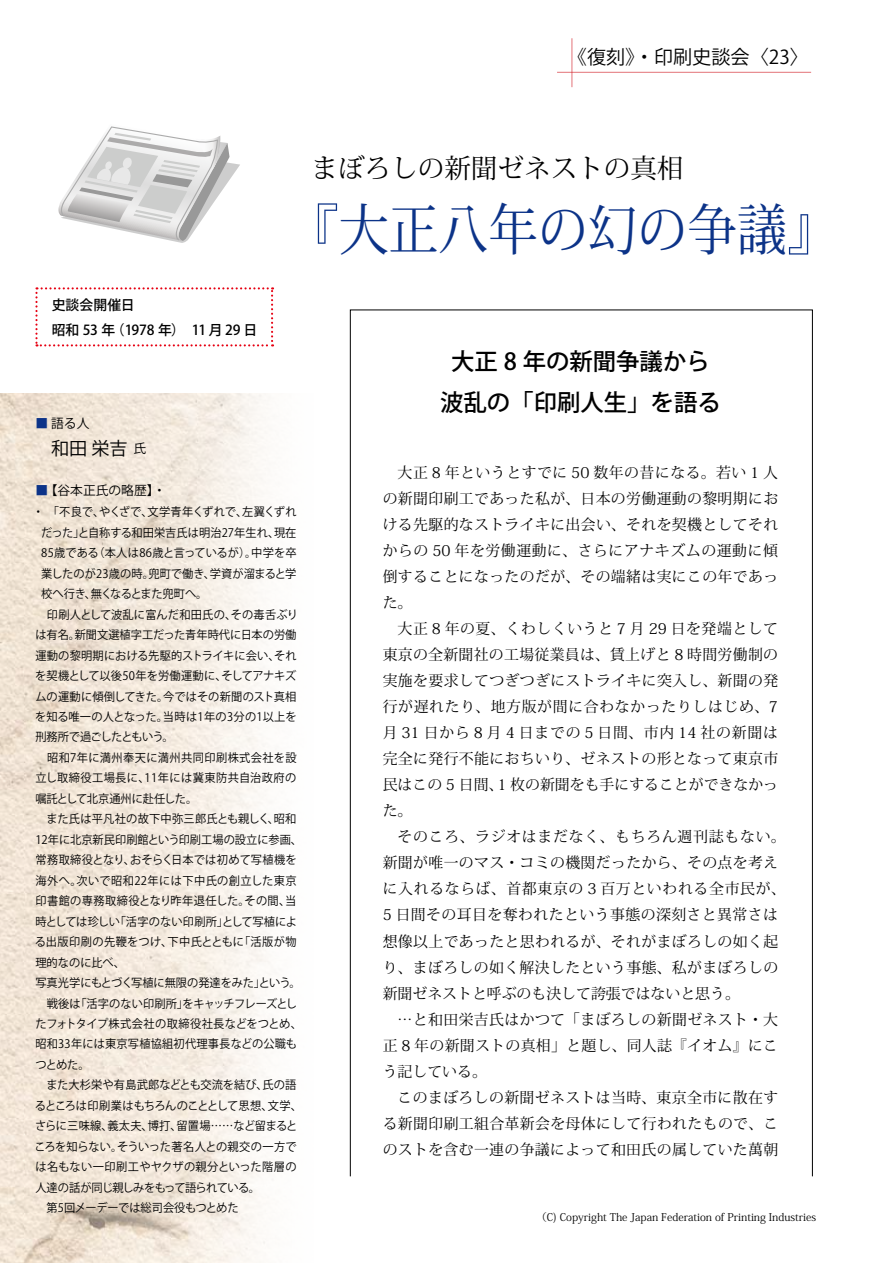
<style>
.page{position:relative;width:893px;height:1263px;background:#fff}
.page>*{position:absolute;margin:0;border:0;box-sizing:border-box;transform-origin:0 0}
.t1{font:55.35px "Koz Min Pro";color:#0c3388}
.t2{font:26.55px "Koz Min Pro";color:#000}
.t3{font:500 23.4px/41px "Koz Go Pro";color:#000;text-align:center}
.t4{font:19.2px "Koz Go Pro";color:#000}
.t5{font:18px "Koz Go Pro";color:#000}
.t6{font:14.85px/26.1px "Koz Min Pro";letter-spacing:.025em;color:#000;text-align:justify}
.t7{font:500 13.8px/24.2px "Koz Go Pro";letter-spacing:-.01em;color:#000}
.t8{font:12.75px "Koz Go Pro";color:#000}
.t9{font:11.7px/20.4px "Koz Go Pro";letter-spacing:.005em;color:#000;scale:.96 1}
.t10{font:11.7px/20.4px "Koz Go Pro";letter-spacing:.035em;color:#000;scale:.96 1}
.t11{font:11.7px "Koz Go Pro";letter-spacing:.025em;color:#000;scale:.96 1}
.t12{font:11.7px/20.4px "Koz Go Pro";letter-spacing:-.035em;color:#000;scale:.96 1}
.t13{font:11.7px "Koz Go Pro";letter-spacing:.04em;color:#000;scale:.96 1}
.t14{font:11.7px "Koz Go Pro";letter-spacing:-.05em;color:#000;scale:.96 1}
.t15{font:11.7px "Koz Go Pro";letter-spacing:-.02em;color:#000;scale:.96 1}
.t16{font:11.7px/20.4px "Koz Go Pro";letter-spacing:-.08em;color:#000;scale:.96 1}
.t17{font:11.7px "Koz Go Pro";letter-spacing:-.065em;color:#000;scale:.96 1}
.t18{font:11.7px "Koz Go Pro";letter-spacing:-.03em;color:#000;scale:.96 1}
.t19{font:11.7px "Koz Go Pro";letter-spacing:.005em;color:#000}
.t20{font:10.65px "Koz Min Pro";color:#000}
.s1{color:#0c3388}
</style>
<div class="page">
<hr style="left:572px;top:38px;width:1px;height:49px;background:#d0121b">
<hr style="left:557px;top:72px;width:254px;height:1px;background:#d0121b">
<svg style="left:58px;top:126px;width:182px;height:117px"></svg>
<img style="left:0;top:393px;width:278px;height:870px">
<svg style="left:35px;top:287px;width:238px;height:59px"></svg>
<p class="t4" style="left:568px;top:45px;width:243px">《復刻》・印刷史談会〉23〈</p>
<p class="t7" style="left:111px;top:294px;width:148px;text-indent:-59px">史談会開催日<br>（1978 年）　11 月 29 日</p>
<p class="t7" style="left:52px;top:318px;width:65px">昭和 53 年</p>
<p class="t8" style="left:35px;top:415px;width:55px"><span class="s1">■</span> 語る人</p>
<p class="t5" style="left:51px;top:437px;width:78px">和田栄吉</p>
<p class="t8" style="left:35px;top:482px;width:132px"><span class="s1">■</span> 【谷本正氏の略歴・【</p>
<p class="t8" style="left:134px;top:440px;width:14px">氏</p>
<p class="t9" style="left:99px;top:502px;width:57px">やくざで、</p>
<p class="t11" style="left:148px;top:504px;width:105px">文学青年くずれで、</p>
<p class="t9" style="left:242px;top:502px;width:58px">左翼くずれ</p>
<p class="t19" style="left:33px;top:504px;width:73px">・「不良で、</p>
<p class="t9" style="left:41px;top:523px;width:250px">だったと自称する和田栄吉氏は明治27年生れ、</p>
<p class="t9" style="left:274px;top:523px;width:25px">現在</p>
<p class="t9" style="left:73px;top:523px;width:13px">」</p>
<p class="t9" style="left:93px;top:543px;width:171px">（本人は86歳と言っているが）。</p>
<p class="t9" style="left:251px;top:543px;width:49px">中学を卒</p>
<p class="t9" style="left:41px;top:543px;width:61px">85歳である</p>
<p class="t9" style="left:41px;top:563px;width:175px">業したのが23歳の時。<br>校へ行き無くなるとまた兜町へ。</p>
<p class="t9" style="left:85px;top:584px;width:13px">、</p>
<p class="t9" style="left:149px;top:563px;width:155px">兜町で働き学資が溜まると学</p>
<p class="t9" style="left:204px;top:563px;width:13px">、</p>
<p class="t9" style="left:231px;top:604px;width:71px">その毒舌ぶり</p>
<p class="t9" style="left:75px;top:604px;width:233px;text-indent:-39px">　印刷人として波乱に富んだ和田氏の、<br>新聞文選植字工だった青年時代に日本の労働</p>
<p class="t9" style="left:35px;top:625px;width:48px">は有名。</p>
<p class="t9" style="left:221px;top:645px;width:80px;text-indent:-186px">運動の黎明期における先駆的ストライキに会い、<br>そしてアナキズ</p>
<p class="t9" style="left:274px;top:645px;width:25px">それ</p>
<p class="t9" style="left:163px;top:666px;width:140px;text-indent:-128px">を契機として以後50年を労働運動に、<br>今ではその新聞のスト真相</p>
<p class="t9" style="left:163px;top:686px;width:141px;text-indent:-128px">ムの運動に傾倒してきた。<br>当時は1年の3分の1以上を</p>
<p class="t15" style="left:35px;top:709px;width:140px">を知る唯一の人となった。</p>
<p class="t14" style="left:35px;top:730px;width:146px">刑務所で過ごしたともいう。</p>
<p class="t10" style="left:35px;top:748px;width:273px">　昭和7年に満州奉天に満州共同印刷株式会社を設</p>
<p class="t13" style="left:145px;top:770px;width:160px">11年には冀東防共自治政府の</p>
<p class="t9" style="left:35px;top:768px;width:273px">立し取締役工場長に、<br>嘱託として北京通州に赴任した。<br>　また氏は平凡社の故下中弥三郎氏とも親しく昭和</p>
<p class="t9" style="left:35px;top:809px;width:279px;text-indent:232px">、<br>12年に北京新民印刷館という印刷工場の設立に参画、常務取締役となりおそらく日本では初めて写植機を</p>
<p class="t10" style="left:77px;top:850px;width:231px;text-indent:47px">、<br>次いで昭和22年には下中氏の創立した東京</p>
<p class="t9" style="left:35px;top:870px;width:50px">海外へ。</p>
<p class="t9" style="left:115px;top:891px;width:191px;text-indent:-79px">印書館の専務取締役となり昨年退任した。<br>「活字のない印刷所として写植によ</p>
<p class="t9" style="left:245px;top:891px;width:56px">その間当、</p>
<p class="t17" style="left:35px;top:914px;width:90px">時としては珍しい</p>
<p class="t9" style="left:217px;top:911px;width:13px">」</p>
<p class="t9" style="left:239px;top:932px;width:61px">「活版が物</p>
<p class="t9" style="left:35px;top:932px;width:278px">る出版印刷の先鞭をつけ、<br>理的なのに比べ、<br>写真光学にもとづく写植に無限の発達をみたという。</p>
<p class="t18" style="left:167px;top:934px;width:81px">下中氏とともに</p>
<p class="t16" style="left:183px;top:973px;width:121px;text-indent:71px">」<br>をキャッチフレーズとし</p>
<p class="t9" style="left:75px;top:993px;width:119px">「活字のない印刷所」</p>
<p class="t9" style="left:35px;top:993px;width:49px">　戦後は</p>
<p class="t11" style="left:35px;top:1016px;width:279px">たフォトタイプ株式会社の取締役社長などをつとめ、</p>
<p class="t9" style="left:35px;top:1034px;width:274px">昭和33年には東京写植協組初代理事長などの公職も</p>
<p class="t9" style="left:35px;top:1055px;width:58px">つとめた。</p>
<p class="t9" style="left:263px;top:1075px;width:37px">氏の語</p>
<p class="t9" style="left:268px;top:1075px;width:37px;text-indent:-232px">　また大杉栄や有島武郎などとも交流を結び、<br>文学、</p>
<p class="t12" style="left:176px;top:1096px;width:128px;text-indent:-142px">るところは印刷業はもちろんのこととして思想、<br>留置場……など留まると</p>
<p class="t9" style="left:107px;top:1116px;width:49px">義太夫、</p>
<p class="t9" style="left:35px;top:1116px;width:82px">さらに三味線、</p>
<p class="t9" style="left:148px;top:1116px;width:37px">博打、</p>
<p class="t10" style="left:117px;top:1136px;width:188px">そういった著名人との親交の一方で</p>
<p class="t9" style="left:35px;top:1136px;width:274px">ころを知らない。<br>は名もない一印刷工やヤクザの親分といった階層の人達の話が同じ親しみをもって語られている。<br>　第5回メーデーでは総司会役もつとめた</p>
<h2 class="t2" style="left:311px;top:150px;width:374px">まぼろしの新聞ゼネストの真相</h2>
<h1 class="t1" style="left:284px;top:190px;width:560px">『大正八年の幻の争議『</h1>
<h3 class="t3" style="left:440px;top:342px;width:282px">大正 8 年の新聞争議から波乱の「印刷人生」を語る</h3>
<p class="t6" style="left:383px;top:459px;width:397px;text-indent:15px">大正 8 年というとすでに 50 数年の昔になる。若い 1 人の新聞印刷工であった私が、日本の労働運動の黎明期における先駆的なストライキに出会い、それを契機としてそれからの 50 年を労働運動に、さらにアナキズムの運動に傾倒することになったのだが、その端緒は実にこの年であった。</p>
<p class="t6" style="left:383px;top:615px;width:397px;text-indent:15px">大正 8 年の夏、くわしくいうと 7 月 29 日を発端として東京の全新聞社の工場従業員は、賃上げと 8 時間労働制の実施を要求してつぎつぎにストライキに突入し、新聞の発行が遅れたり、地方版が間に合わなかったりしはじめ、7月 31 日から 8 月 4 日までの 5 日間、市内 14 社の新聞は完全に発行不能におちいり、ゼネストの形となって東京市民はこの 5 日間 1、枚の新聞をも手にすることができなかった。</p>
<p class="t6" style="left:383px;top:823px;width:404px;text-align:left;text-indent:15px">そのころ、ラジオはまだなく、もちろん週刊誌もない。新聞が唯一のマス・コミの機関だったから、その点を考えに入れるならば、首都東京の 3 百万といわれる全市民が、<br>5 日間その耳目を奪われたという事態の深刻さと異常さは想像以上であったと思われるが、それがまぼろしの如く起り、まぼろしの如く解決したという事態、私がまぼろしの新聞ゼネストと呼ぶのも決して誇張ではないと思う。</p>
<p class="t6" style="left:383px;top:1006px;width:397px;text-indent:15px">…と和田栄吉氏はかつて「まぼろしの新聞ゼネスト・大正 8 年の新聞ストの真相」と題し、同人誌『イオム』にこう記している。</p>
<p class="t6" style="left:383px;top:1084px;width:397px;text-indent:15px">このまぼろしの新聞ゼネストは当時、東京全市に散在する新聞印刷工組合革新会を母体にして行われたもので、このストを含む一連の争議によって和田氏の属していた萬朝</p>
<p class="t20" style="left:536px;top:1210px;width:282px">（C) Copyright The Japan Federation of Printing Industries</p>
</div>
